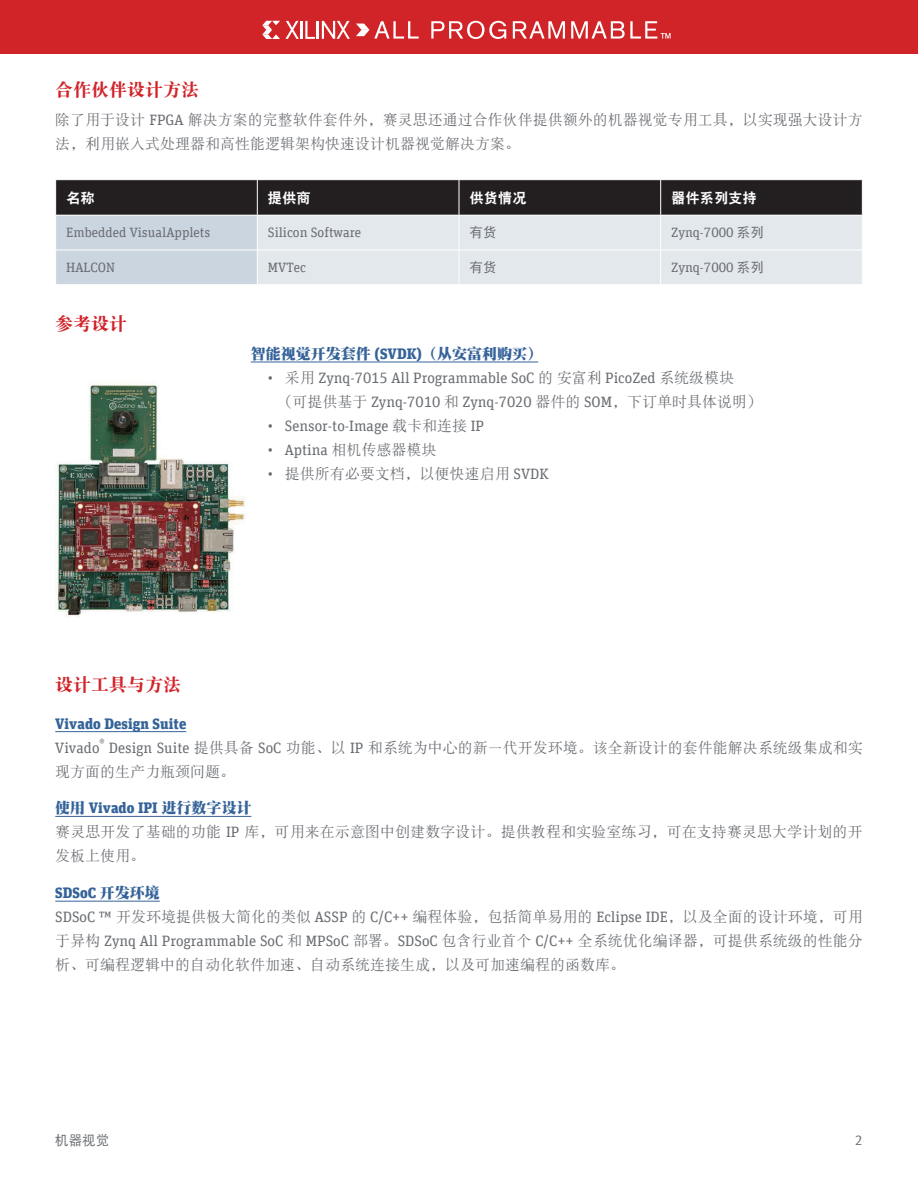
<style>
.page{position:relative;width:918px;height:1188px;background:#fff}
.page>*{position:absolute;margin:0;border:0;box-sizing:border-box;transform-origin:0 0}
.标题{font:18px "DFP Song W9";color:#d1232a}
.正文{font:15px/24px "DF Song W5";color:#6a6d72}
.正文-2{font:15px "Unit Slab Offc Pro";color:#6a6d72}
.正文-3{font:900 15px "Unit Slab Offc Pro";color:#356399}
.正文-4{font:15px "DFP Song W12";color:#356399}
.表标题{font:14.25px "DFP Hei W9";color:#fff}
.表文{font:13.5px "Unit Slab Offc Pro";color:#6a6d72}
.表文-2{font:13.5px "DFP Hei W5";color:#6a6d72}
.正文-5{font:8.7px "Unit Slab Offc Pro";color:#6a6d72}
.s1{font-family:"Unit Slab Offc Pro"}
.s2{font-family:"DFP Hei W5"}
.s3{font-family:"Unit Slab Offc Pro";font-weight:900}
.s4{font-family:"DF Song W5"}
.s5{font-family:"DFP Song W12";font-weight:400}
</style>
<div class="page">
<img style="left:55px;top:383px;width:190px;height:234px">
<div style="left:0;top:0;width:918px;height:54px;background:#d12429"></div>
<svg style="left:431px;top:21px;width:75px;height:18px"></svg>
<svg style="left:513px;top:21px;width:52px;height:18px"></svg>
<svg style="left:571px;top:21px;width:100px;height:18px"></svg>
<svg style="left:356px;top:21px;width:63px;height:18px"></svg>
<svg style="left:262px;top:21px;width:88px;height:18px"></svg>
<hr style="left:251px;top:362px;width:287px;height:1px;background:#356399">
<svg style="left:56px;top:180px;width:806px;height:104px;background:#9ea1a4"></svg>
<hr style="left:257px;top:180px;width:1px;height:35px;background:#fff">
<hr style="left:459px;top:180px;width:1px;height:35px;background:#fff">
<hr style="left:660px;top:180px;width:1px;height:35px;background:#fff">
<hr style="left:55px;top:215px;width:202px;height:1px;background:#fff">
<hr style="left:257px;top:215px;width:202px;height:1px;background:#fff">
<hr style="left:257px;top:216px;width:1px;height:34px;background:#fff">
<hr style="left:459px;top:215px;width:202px;height:1px;background:#fff">
<hr style="left:459px;top:216px;width:1px;height:34px;background:#fff">
<hr style="left:661px;top:215px;width:202px;height:1px;background:#fff">
<hr style="left:660px;top:216px;width:1px;height:34px;background:#fff">
<hr style="left:55px;top:250px;width:202px;height:1px;background:#fff">
<hr style="left:257px;top:250px;width:202px;height:1px;background:#fff">
<hr style="left:257px;top:250px;width:1px;height:34px;background:#fff">
<hr style="left:459px;top:250px;width:202px;height:1px;background:#fff">
<hr style="left:459px;top:250px;width:1px;height:34px;background:#fff">
<hr style="left:661px;top:250px;width:202px;height:1px;background:#fff">
<hr style="left:660px;top:250px;width:1px;height:34px;background:#fff">
<hr style="left:55px;top:731px;width:131px;height:1px;background:#356399">
<hr style="left:55px;top:816px;width:196px;height:1px;background:#356399">
<hr style="left:55px;top:901px;width:105px;height:1px;background:#356399">
<p class="标题" style="left:55px;top:81px;width:146px">合作伙伴设计方法</p>
<p class="正文" style="left:55px;top:108px;width:809px">除了用于设计 <span class="s1">FPGA</span> 解决方案的完整软件套件外，赛灵思还通过合作伙伴提供额外的机器视觉专用工具，以实现强大设计方法，利用嵌入式处理器和高性能逻辑架构快速设计机器视觉解决方案。</p>
<p class="表标题" style="left:66px;top:190px;width:30px">名称</p>
<p class="表标题" style="left:268px;top:190px;width:44px">提供商</p>
<p class="表标题" style="left:470px;top:190px;width:58px">供货情况</p>
<p class="表标题" style="left:671px;top:190px;width:87px">器件系列支持</p>
<p class="表文" style="left:66px;top:224px;width:146px">Embedded VisualApplets</p>
<p class="表文" style="left:268px;top:224px;width:95px">Silicon Software</p>
<p class="表文-2" style="left:470px;top:226px;width:28px">有货</p>
<p class="表文" style="left:671px;top:224px;width:94px">Zynq-7000 <span class="s2">系列</span></p>
<p class="表文" style="left:66px;top:258px;width:50px">HALCON</p>
<p class="表文" style="left:268px;top:258px;width:40px">MVTec</p>
<p class="表文-2" style="left:470px;top:261px;width:28px">有货</p>
<p class="表文" style="left:671px;top:258px;width:94px">Zynq-7000 <span class="s2">系列</span></p>
<p class="标题" style="left:55px;top:315px;width:74px">参考设计</p>
<p class="正文-4" style="left:251px;top:346px;width:293px">智能视觉开发套件 <span class="s3">(SVDK)</span>（从安富利购买）</p>
<p class="正文-2" style="left:268px;top:368px;width:468px">• <span class="s4">采用</span> Zynq-7015 All Programmable SoC <span class="s4">的安富利</span> PicoZed <span class="s4">系统级模块</span></p>
<p class="正文-2" style="left:277px;top:392px;width:486px"><span class="s4">（可提供基于</span> Zynq-7010 <span class="s4">和</span> Zynq-7020 <span class="s4">器件的</span> SOM<span class="s4">，下订单时具体说明）</span></p>
<p class="正文-2" style="left:268px;top:416px;width:218px">• Sensor-to-Image <span class="s4">载卡和连接</span> IP</p>
<p class="正文-2" style="left:268px;top:440px;width:170px">• Aptina <span class="s4">相机传感器模块</span></p>
<p class="正文" style="left:268px;top:462px;width:282px"><span class="s1">•</span> 提供所有必要文档，以便快速启用 <span class="s1">SVDK</span></p>
<p class="标题" style="left:55px;top:676px;width:128px">设计工具与方法</p>
<p class="正文-3" style="left:55px;top:712px;width:133px">Vivado Design Suite</p>
<p class="正文-2" style="left:55px;top:737px;width:46px">Vivado</p>
<p class="正文-5" style="left:100px;top:737px;width:7px">®</p>
<p class="正文" style="left:55px;top:735px;width:809px;text-indent:54px"><span class="s1">Design Suite</span> 提供具备 <span class="s1">SoC</span> 功能、以 <span class="s1">IP</span> 和系统为中心的新一代开发环境。该全新设计的套件能解决系统级集成和实现方面的生产力瓶颈问题。</p>
<p class="正文-3" style="left:55px;top:797px;width:198px"><span class="s5">使用</span> Vivado IPI <span class="s5">进行数字设计</span></p>
<p class="正文" style="left:55px;top:820px;width:809px">赛灵思开发了基础的功能 <span class="s1">IP</span> 库，可用来在示意图中创建数字设计。提供教程和实验室练习，可在支持赛灵思大学计划的开发板上使用。</p>
<p class="正文-3" style="left:55px;top:882px;width:106px">SDSoC <span class="s5">开发环境</span></p>
<p class="正文" style="left:55px;top:905px;width:809px;text-align:justify"><span class="s1">SDSoC ™</span> 开发环境提供极大简化的类似 <span class="s1">ASSP</span> 的 <span class="s1">C/C++</span> 编程体验，包括简单易用的 <span class="s1">Eclipse IDE</span>，以及全面的设计环境，可用于异构 <span class="s1">Zynq All Programmable SoC</span> 和 <span class="s1">MPSoC</span> 部署。<span class="s1">SDSoC</span> 包含行业首个 <span class="s1">C/C++</span> 全系统优化编译器，可提供系统级的性能分析、可编程逻辑中的自动化软件加速、自动系统连接生成，以及可加速编程的函数库。</p>
<p class="表文-2" style="left:55px;top:1133px;width:56px">机器视觉</p>
<p class="表文" style="left:855px;top:1131px;width:9px">2</p>
</div>
